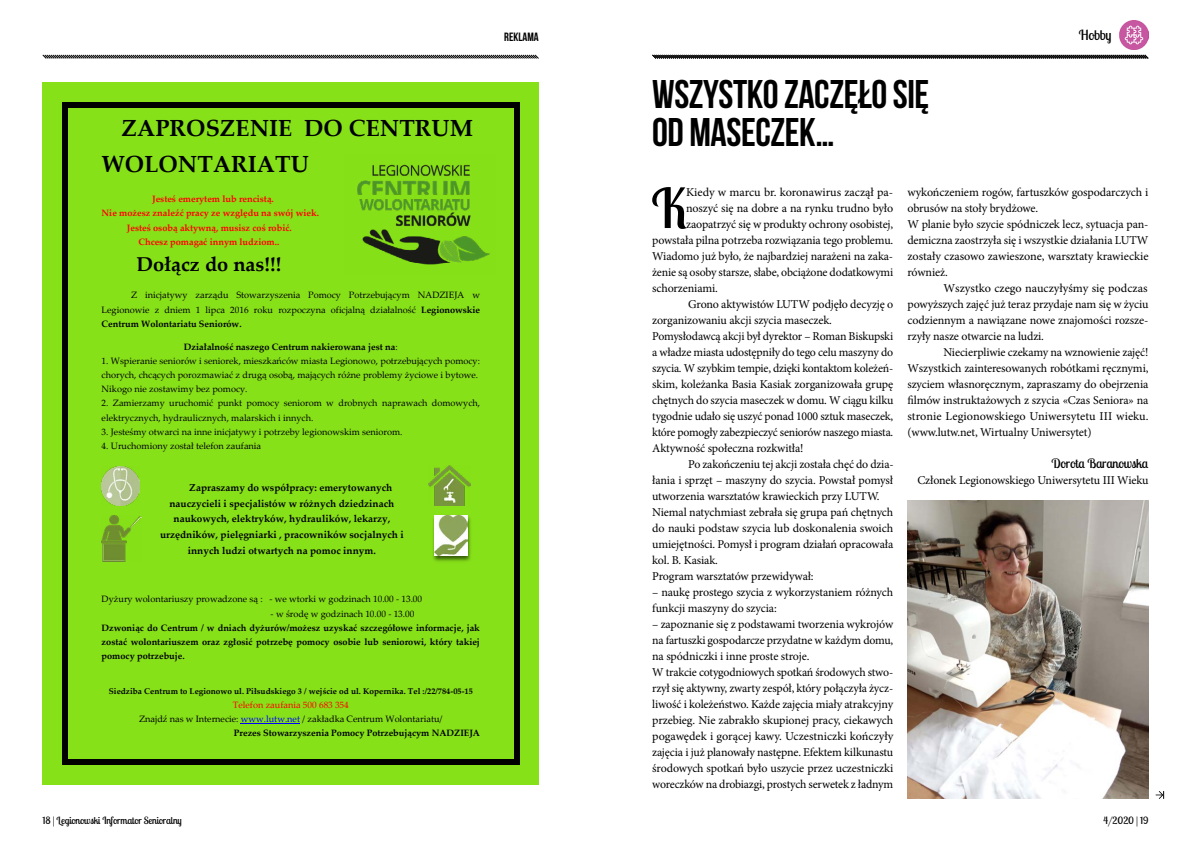
<style>
.page{position:relative;width:1191px;height:842px;background:#fff}
.page>*{position:absolute;margin:0;border:0;box-sizing:border-box;transform-origin:0 0}
.t1{font:54.6px "Lobster Two";color:#000}
.t2{font:700 40px/38px "Bebas Neue";letter-spacing:-.01em;color:#000}
.t3{font:700 23.3px/36.2px "Palatino Linotype";color:#000}
.t4{font:700 20px "Palatino Linotype";color:#000}
.t5{font:14px "Lobster Two";letter-spacing:-.01em;color:#000}
.t6{font:13px "Lobster Two";letter-spacing:-.025em;color:#000}
.t7{font:12px/16px "Minion Pro";letter-spacing:-.01em;color:#000}
.t8{font:700 12px "Bebas Neue";color:#000}
.t9{font:700 10px "Palatino Linotype";color:#000}
.t10{font:10px "Lobster Two";letter-spacing:-.025em;color:#000}
.t11{font:9.2px/14.2px "Palatino Linotype";color:#000}
.t12{font:700 9.2px/14.3px "Palatino Linotype";color:#000;text-align:justify}
.t13{font:700 9.2px/14.2px "Palatino Linotype";color:#f00;text-align:center}
.t14{font:9.2px "Palatino Linotype";color:#f00}
.t15{font:700 8.3px "Palatino Linotype";color:#000}
.s1{font-weight:700}
.s2{font-weight:400}
.s3{color:#00f}
</style>
<div class="page">
<svg style="left:42px;top:54px;width:497px;height:5px;background:#828282"></svg>
<div style="left:43px;top:82px;width:496px;height:702px;background:#87e119"></div>
<img style="left:357px;top:164px;width:133px;height:101px">
<img style="left:433px;top:516px;width:38px;height:46px">
<img style="left:434px;top:515px;width:34px;height:40px">
<img style="left:429px;top:465px;width:42px;height:40px">
<img style="left:102px;top:467px;width:38px;height:38px">
<img style="left:102px;top:515px;width:39px;height:47px">
<hr style="left:241px;top:723px;width:59px;height:1px;background:#00f">
<svg style="left:63px;top:102px;width:5px;height:5px"></svg>
<div style="left:68px;top:102px;width:446px;height:5px;background:#000"></div>
<svg style="left:514px;top:102px;width:5px;height:5px"></svg>
<div style="left:63px;top:107px;width:5px;height:652px;background:#000"></div>
<div style="left:514px;top:107px;width:5px;height:652px;background:#000"></div>
<svg style="left:63px;top:759px;width:5px;height:5px"></svg>
<div style="left:68px;top:759px;width:446px;height:5px;background:#000"></div>
<svg style="left:514px;top:759px;width:5px;height:5px"></svg>
<svg style="left:652px;top:54px;width:497px;height:5px;background:#565656"></svg>
<img style="left:1119px;top:21px;width:29px;height:28px">
<svg style="left:1155px;top:791px;width:9px;height:8px"></svg>
<img style="left:907px;top:500px;width:241px;height:299px">
<p class="t8" style="left:504px;top:31px;width:36px">REKLAMA</p>
<h3 class="t3" style="left:102px;top:109px;width:373px;text-indent:20px">ZAPROSZENIE DO CENTRUM<br>WOLONTARIATU</h3>
<p class="t13" style="left:102px;top:192px;width:219px">Jesteś emerytem lub rencistą.<br>Nie możesz znaleźć pracy ze względu na swój wiek.<br>Jesteś osobą aktywną, musisz coś robić.<br>Chcesz pomagać innym ludziom..</p>
<h3 class="t4" style="left:137px;top:250px;width:146px">Dołącz do nas!!!</h3>
<p class="t11" style="left:102px;top:288px;width:380px;text-align:justify;text-indent:30px">Z inicjatywy zarządu Stowarzyszenia Pomocy Potrzebującym NADZIEJA w Legionowie z dniem 1 lipca 2016 roku rozpoczyna oficjalną działalność <span class="s1">Legionowskie Centrum Wolontariatu Seniorów.</span></p>
<p class="t12" style="left:184px;top:339px;width:215px">Działalność naszego Centrum nakierowana jest na<span class="s2">:</span></p>
<p class="t11" style="left:102px;top:353px;width:380px">1. Wspieranie seniorów i seniorek, mieszkańców miasta Legionowo, potrzebujących pomocy: chorych, chcących porozmawiać z drugą osobą, mających różne problemy życiowe i bytowe.<br>Nikogo nie zostawimy bez pomocy.</p>
<p class="t11" style="left:102px;top:396px;width:380px">2. Zamierzamy uruchomić punkt pomocy seniorom w drobnych naprawach domowych, elektrycznych, hydraulicznych, malarskich i innych.</p>
<p class="t11" style="left:102px;top:424px;width:302px">3. Jesteśmy otwarci na inne inicjatywy i potrzeby legionowskim seniorom.</p>
<p class="t11" style="left:102px;top:439px;width:161px">4. Uruchomiony został telefon zaufania</p>
<p class="t9" style="left:189px;top:481px;width:204px">Zapraszamy do współpracy: emerytowanych</p>
<p class="t9" style="left:169px;top:496px;width:226px">nauczycieli i specjalistów w różnych dziedzinach</p>
<p class="t9" style="left:174px;top:512px;width:218px">naukowych, elektryków, hydraulików, lekarzy,</p>
<p class="t9" style="left:160px;top:527px;width:245px">urzędników, pielęgniarki , pracowników socjalnych i</p>
<p class="t9" style="left:188px;top:543px;width:189px">innych ludzi otwartych na pomoc innym.</p>
<p class="t11" style="left:102px;top:592px;width:322px">Dyżury wolontariuszy prowadzone są : - we wtorki w godzinach 10.00 - 13.00</p>
<p class="t11" style="left:271px;top:606px;width:145px">- w środę w godzinach 10.00 - 13.00</p>
<p class="t12" style="left:102px;top:620px;width:380px">Dzwoniąc do Centrum / w dniach dyżurów/możesz uzyskać szczegółowe informacje, jak zostać wolontariuszem oraz zgłosić potrzebę pomocy osobie lub seniorowi, który takiej pomocy potrzebuje.</p>
<p class="t15" style="left:109px;top:685px;width:365px">Siedziba Centrum to Legionowo ul. Piłsudskiego 3 / wejście od ul. Kopernika. Tel :/22/784-05-15</p>
<p class="t14" style="left:233px;top:698px;width:117px">Telefon zaufania 500 683 354</p>
<p class="t11" style="left:139px;top:711px;width:305px">Znajdź nas w Internecie: <span class="s3">www.lutw.net</span> / zakładka Centrum Wolontariatu/</p>
<p class="t12" style="left:234px;top:726px;width:248px">Prezes Stowarzyszenia Pomocy Potrzebującym NADZIEJA</p>
<h2 class="t2" style="left:652px;top:74px;width:279px">WSZYSTKO ZACZĘŁO SIĘ<br>OD MASECZEK…</h2>
<p class="t5" style="left:1078px;top:26px;width:34px">Hobby</p>
<h1 class="t1" style="left:651px;top:173px;width:37px">K</h1>
<p class="t7" style="left:686px;top:184px;width:209px">Kiedy w marcu br. koronawirus zaczął pa-</p>
<p class="t7" style="left:686px;top:200px;width:208px">noszyć się na dobre a na rynku trudno było</p>
<p class="t7" style="left:686px;top:216px;width:209px">zaopatrzyć się w produkty ochrony osobistej,</p>
<p class="t7" style="left:652px;top:232px;width:242px">powstała pilna potrzeba rozwiązania tego problemu.</p>
<p class="t7" style="left:652px;top:248px;width:242px">Wiadomo już było, że najbardziej narażeni na zaka-</p>
<p class="t7" style="left:652px;top:264px;width:242px">żenie są osoby starsze, słabe, obciążone dodatkowymi</p>
<p class="t7" style="left:652px;top:280px;width:67px">schorzeniami.</p>
<p class="t7" style="left:688px;top:296px;width:207px">Grono aktywistów LUTW podjęło decyzję o</p>
<p class="t7" style="left:652px;top:312px;width:181px">zorganizowaniu akcji szycia maseczek.</p>
<p class="t7" style="left:652px;top:328px;width:242px">Pomysłodawcą akcji był dyrektor – Roman Biskupski</p>
<p class="t7" style="left:652px;top:344px;width:242px">a władze miasta udostępniły do tego celu maszyny do</p>
<p class="t7" style="left:652px;top:360px;width:242px">szycia. W szybkim tempie, dzięki kontaktom koleżeń-</p>
<p class="t7" style="left:652px;top:376px;width:242px">skim, koleżanka Basia Kasiak zorganizowała grupę</p>
<p class="t7" style="left:652px;top:392px;width:243px">chętnych do szycia maseczek w domu. W ciągu kilku</p>
<p class="t7" style="left:652px;top:408px;width:242px">tygodnie udało się uszyć ponad 1000 sztuk maseczek,</p>
<p class="t7" style="left:652px;top:424px;width:243px">które pomogły zabezpieczyć seniorów naszego miasta.</p>
<p class="t7" style="left:652px;top:440px;width:153px">Aktywność społeczna rozkwitła!</p>
<p class="t7" style="left:688px;top:456px;width:207px">Po zakończeniu tej akcji została chęć do dzia-</p>
<p class="t7" style="left:652px;top:472px;width:242px">łania i sprzęt – maszyny do szycia. Powstał pomysł</p>
<p class="t7" style="left:652px;top:488px;width:229px">utworzenia warsztatów krawieckich przy LUTW.</p>
<p class="t7" style="left:652px;top:504px;width:242px">Niemal natychmiast zebrała się grupa pań chętnych</p>
<p class="t7" style="left:652px;top:520px;width:242px">do nauki podstaw szycia lub doskonalenia swoich</p>
<p class="t7" style="left:652px;top:536px;width:242px">umiejętności. Pomysł i program działań opracowała</p>
<p class="t7" style="left:652px;top:552px;width:67px">kol. B. Kasiak.</p>
<p class="t7" style="left:652px;top:568px;width:163px">Program warsztatów przewidywał:</p>
<p class="t7" style="left:652px;top:584px;width:242px">– naukę prostego szycia z wykorzystaniem różnych funkcji maszyny do szycia:</p>
<p class="t7" style="left:652px;top:616px;width:242px">– zapoznanie się z podstawami tworzenia wykrojów na fartuszki gospodarcze przydatne w każdym domu, na spódniczki i inne proste stroje.<br>W trakcie cotygodniowych spotkań środowych stwo&shy;rzył się aktywny, zwarty zespół, który połączyła życz&shy;liwość i koleżeństwo. Każde zajęcia miały atrakcyjny przebieg. Nie zabrakło skupionej pracy, ciekawych pogawędek i gorącej kawy. Uczestniczki kończyły zajęcia i już planowały następne. Efektem kilkunastu środowych spotkań było uszycie przez uczestniczki woreczków na drobiazgi, prostych serwetek z ładnym</p>
<p class="t7" style="left:907px;top:184px;width:243px">wykończeniem rogów, fartuszków gospodarczych i obrusów na stoły brydżowe.<br>W planie było szycie spódniczek lecz, sytuacja pan&shy;demiczna zaostrzyła się i wszystkie działania LUTW zostały czasowo zawieszone, warsztaty krawieckie również.</p>
<p class="t7" style="left:907px;top:280px;width:242px;text-align:justify;text-indent:36px">Wszystko czego nauczyłyśmy się podczas powyższych zajęć już teraz przydaje nam się w życiu codziennym a nawiązane nowe znajomości rozsze&shy;rzyły nasze otwarcie na ludzi.</p>
<p class="t7" style="left:907px;top:344px;width:243px;text-align:justify;text-indent:36px">Niecierpliwie czekamy na wznowienie zajęć!<br>Wszystkich zainteresowanych robótkami ręcznymi, szyciem własnoręcznym, zapraszamy do obejrzenia filmów instruktażowych z szycia «Czas Seniora» na stronie Legionowskiego Uniwersytetu III wieku. (www.lutw.net, Wirtualny Uniwersytet)</p>
<p class="t6" style="left:1051px;top:455px;width:98px">Dorota Baranowska</p>
<p class="t7" style="left:917px;top:472px;width:232px">Członek Legionowskiego Uniwersytetu III Wieku</p>
<p class="t10" style="left:43px;top:814px;width:141px">18 | Legionowski Informator Senioralny</p>
<p class="t10" style="left:1103px;top:814px;width:47px">4/2020 | 19</p>
</div>
